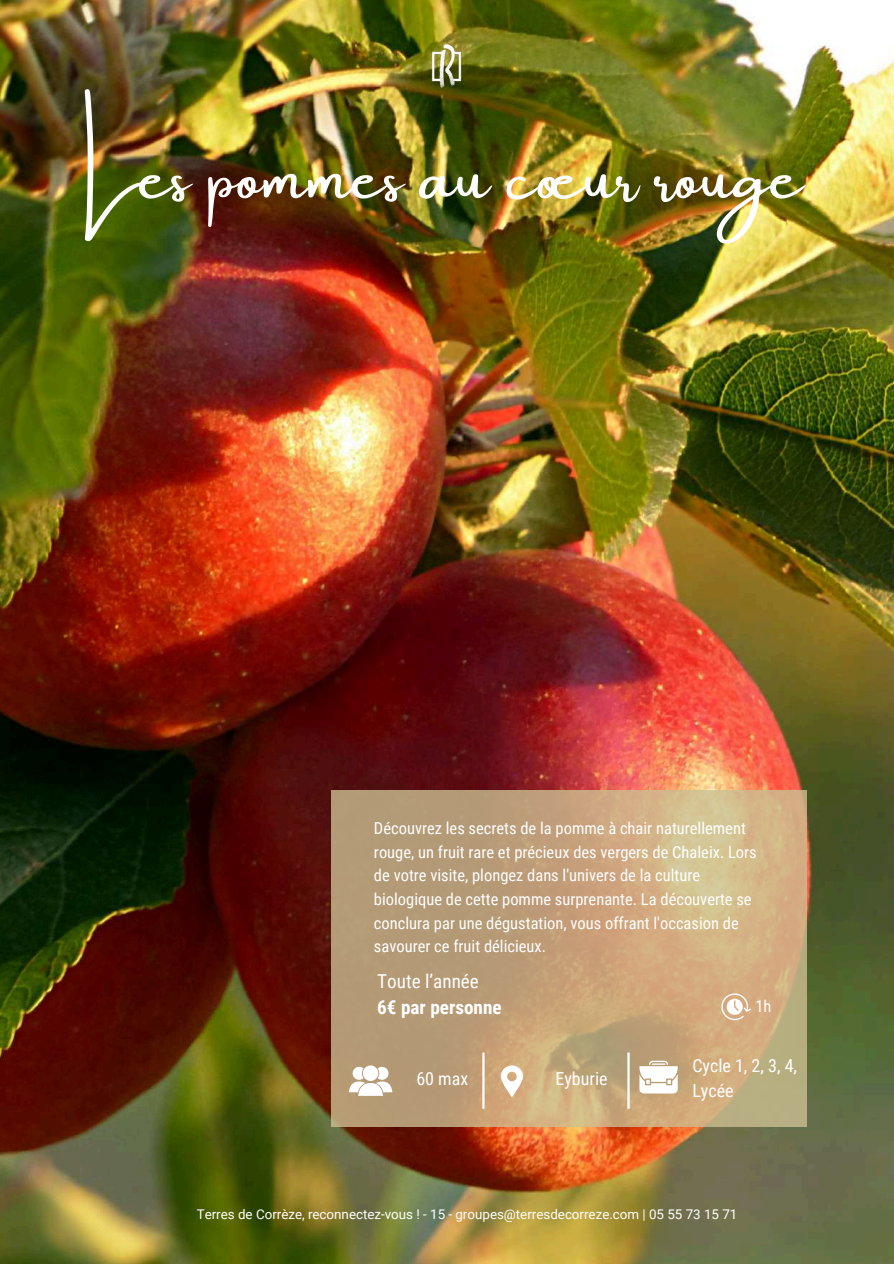
<style>
.page{position:relative;width:894px;height:1264px;background:#fff}
.page>*{position:absolute;margin:0;border:0;box-sizing:border-box;transform-origin:0 0}
.t1{font:69.45px "Amsterdam One";color:#fff}
.t2{font:700 19.2px "Roboto Condensed";color:#fff}
.t3{font:19.2px "Roboto Condensed";color:#fff}
.t4{font:18px/24.8px "Roboto Condensed";color:#fff}
.t5{font:16.5px/23.7px "Roboto Condensed";color:#fff}
.t6{font:13.35px "Roboto";color:#fff}
</style>
<div class="page">
<img style="left:0;top:0;width:893px;height:1263px">
<svg style="left:331px;top:790px;width:475px;height:336px;background:#c3a57c"></svg>
<img style="left:414px;top:34px;width:64px;height:64px">
<svg style="left:348px;top:1066px;width:44px;height:29px"></svg>
<div style="left:363px;top:1065px;width:15px;height:15px;background:#fefefe;border-radius:50%"></div>
<svg style="left:500px;top:1065px;width:23px;height:31px"></svg>
<svg style="left:639px;top:1060px;width:38px;height:33px"></svg>
<hr style="left:482px;top:1052px;width:2px;height:56px;background:#fff">
<hr style="left:627px;top:1052px;width:2px;height:56px;background:#fff">
<svg style="left:721px;top:993px;width:29px;height:27px"></svg>
<h1 class="t1" style="left:85px;top:138px;width:720px">Les pommes au cœur rouge</h1>
<p class="t5" style="left:374px;top:816px;width:384px">Découvrez les secrets de la pomme à chair naturellement rouge, un fruit rare et précieux des vergers de Chaleix. Lors de votre visite, plongez dans l'univers de la culture biologique de cette pomme surprenante. La découverte se conclura par une dégustation, vous offrant l'occasion de savourer ce fruit délicieux.</p>
<p class="t3" style="left:377px;top:970px;width:103px">Toute l’année</p>
<p class="t2" style="left:377px;top:996px;width:126px">6€ par personne</p>
<p class="t5" style="left:755px;top:994px;width:18px">1h</p>
<p class="t4" style="left:416px;top:1066px;width:53px">60 max</p>
<p class="t4" style="left:555px;top:1066px;width:54px">Eyburie</p>
<p class="t4" style="left:692px;top:1053px;width:106px">Cycle 1, 2, 3, 4,<br>Lycée</p>
<p class="t6" style="left:197px;top:1206px;width:542px">Terres de Corrèze, reconnectez-vous ! - 15 - groupes@terresdecorreze.com | 05 55 73 15 71</p>
</div>
